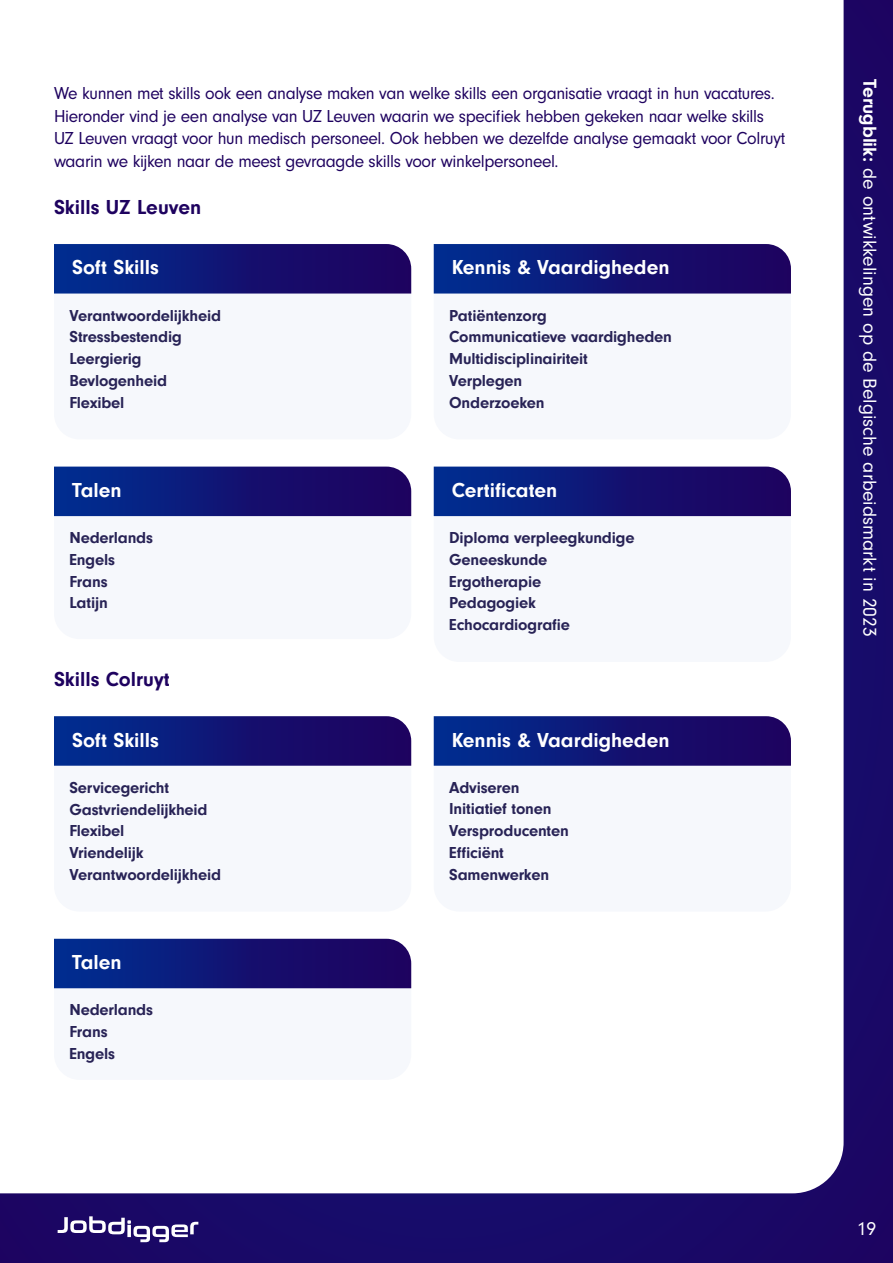
<style>
.page{position:relative;width:893px;height:1263px;background:#180a68}
.page>*{position:absolute;margin:0;border:0;box-sizing:border-box;transform-origin:0 0}
.t1{font:700 21px "Neuzeit Gro";color:#fff}
.t2{font:700 21px "Neuzeit Gro";color:#1e025f}
.t3{font:19.5px "Neuzeit Gro";color:#fff}
.t4{font:18px/22.5px "Neuzeit Gro";letter-spacing:-.02em;color:#1e025f}
.t5{font:700 16.5px/21.8px "Neuzeit Gro";letter-spacing:-.01em;color:#282356}
.s1{font-weight:700}
</style>
<div class="page">
<div style="left:0;top:0;width:844px;height:1193px;background:#fff"></div>
<svg style="left:58px;top:1216px;width:140px;height:26px"></svg>
<div style="left:54px;top:294px;width:357px;height:145px;background:#f6f8fc"></div>
<div style="left:54px;top:766px;width:357px;height:145px;background:#f6f8fc"></div>
<div style="left:54px;top:466px;width:357px;height:173px;background:#f6f8fc"></div>
<div style="left:54px;top:938px;width:357px;height:142px;background:#f6f8fc"></div>
<div style="left:434px;top:294px;width:357px;height:145px;background:#f6f8fc"></div>
<div style="left:434px;top:766px;width:357px;height:145px;background:#f6f8fc"></div>
<div style="left:434px;top:466px;width:357px;height:196px;background:#f6f8fc"></div>
<svg style="left:54px;top:244px;width:357px;height:50px"></svg>
<svg style="left:54px;top:716px;width:357px;height:50px"></svg>
<svg style="left:54px;top:467px;width:357px;height:49px"></svg>
<svg style="left:54px;top:939px;width:357px;height:49px"></svg>
<svg style="left:434px;top:244px;width:357px;height:50px"></svg>
<svg style="left:434px;top:716px;width:357px;height:50px"></svg>
<svg style="left:434px;top:467px;width:357px;height:49px"></svg>
<p class="t4" style="left:54px;top:82px;width:733px">We kunnen met skills ook een analyse maken van welke skills een organisatie vraagt in hun vacatures.<br>Hieronder vind je een analyse van UZ Leuven waarin we specifiek hebben gekeken naar welke skills UZ Leuven vraagt voor hun medisch personeel. Ook hebben we dezelfde analyse gemaakt voor Colruyt waarin we kijken naar de meest gevraagde skills voor winkelpersoneel.</p>
<p class="t2" style="left:54px;top:195px;width:149px">Skills UZ Leuven</p>
<p class="t1" style="left:72px;top:256px;width:88px">Soft Skills</p>
<p class="t5" style="left:69px;top:304px;width:153px">Verantwoordelijkheid<br>Stressbestendig<br>Leergierig<br>Bevlogenheid<br>Flexibel</p>
<p class="t1" style="left:72px;top:478px;width:51px">Talen</p>
<p class="t5" style="left:69px;top:527px;width:85px">Nederlands<br>Engels<br>Frans<br>Latijn</p>
<p class="t2" style="left:54px;top:667px;width:117px">Skills Colruyt</p>
<p class="t1" style="left:72px;top:728px;width:88px">Soft Skills</p>
<p class="t5" style="left:69px;top:777px;width:153px">Servicegericht<br>Gastvriendelijkheid<br>Flexibel<br>Vriendelijk<br>Verantwoordelijkheid</p>
<p class="t1" style="left:72px;top:950px;width:51px">Talen</p>
<p class="t5" style="left:69px;top:999px;width:85px">Nederlands<br>Frans<br>Engels</p>
<p class="t1" style="left:452px;top:256px;width:219px">Kennis &amp; Vaardigheden</p>
<p class="t5" style="left:449px;top:304px;width:224px">Patiëntenzorg<br>Communicatieve vaardigheden<br>Multidisciplinairiteit<br>Verplegen<br>Onderzoeken</p>
<p class="t1" style="left:452px;top:478px;width:107px">Certificaten</p>
<p class="t5" style="left:449px;top:527px;width:187px">Diploma verpleegkundige<br>Geneeskunde<br>Ergotherapie<br>Pedagogiek<br>Echocardiografie</p>
<p class="t1" style="left:452px;top:728px;width:219px">Kennis &amp; Vaardigheden</p>
<p class="t5" style="left:449px;top:776px;width:121px">Adviseren<br>Initiatief tonen<br>Versproducenten<br>Efficiënt<br>Samenwerken</p>
<p class="t3" style="left:880px;top:79px;width:560px;rotate:90deg"><span class="s1">Terugblik:</span> de ontwikkelingen op de Belgische arbeidsmarkt in 2023</p>
<p class="t3" style="left:857px;top:1218px;width:21px">19</p>
</div>
